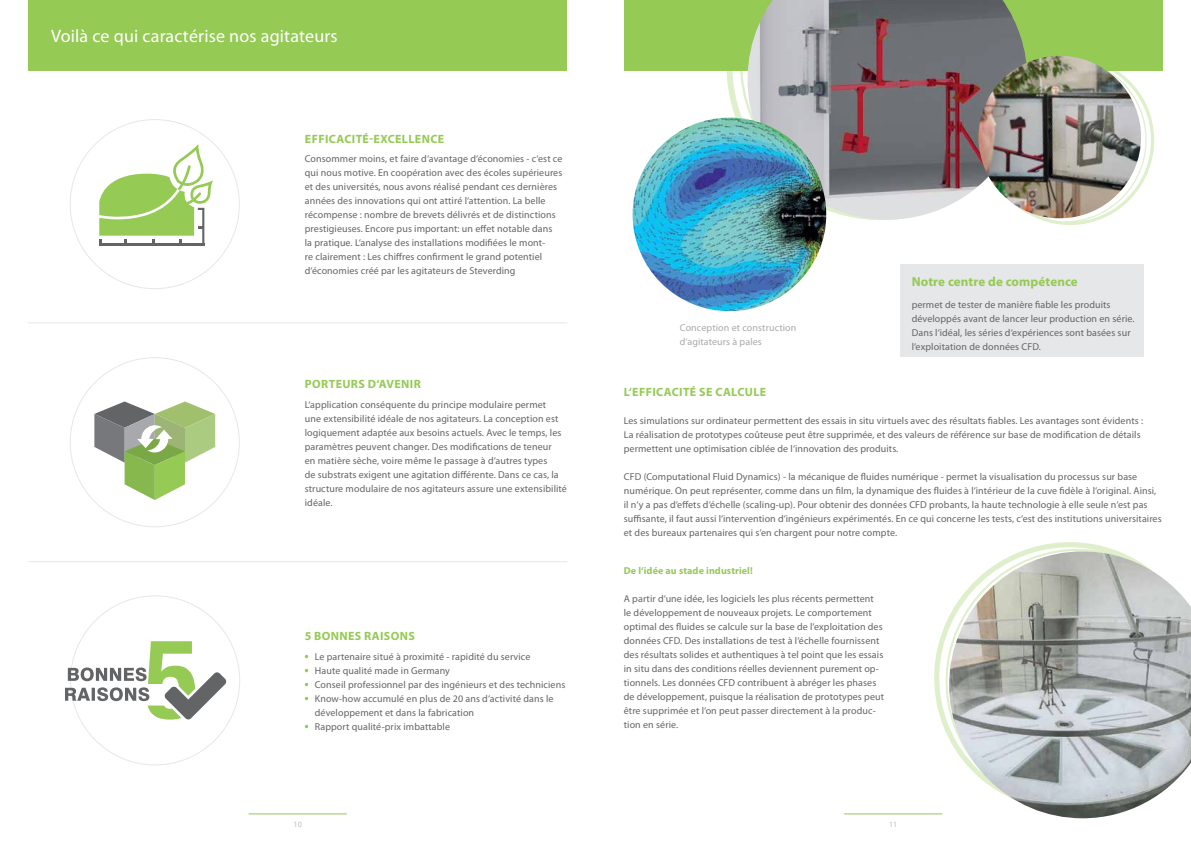
<style>
.page{position:relative;width:1191px;height:842px;background:#fff}
.page>*{position:absolute;margin:0;border:0;box-sizing:border-box;transform-origin:0 0}
.t1{font:18px "Myriad Pro";letter-spacing:.01em;color:#fff}
.t2{font:700 13px "Myriad Pro";letter-spacing:.01em;color:#95ca55}
.t3{font:700 12px "Myriad Pro";letter-spacing:.03em;color:#95ca55}
.t4{font:10px/14px "Myriad Pro";letter-spacing:.01em;color:#636466}
.t5{font:10px/14px "Myriad Pro";letter-spacing:.01em;color:#a7a9ac}
.t6{font:700 10px "Myriad Pro";letter-spacing:.01em;color:#95ca55}
.t7{font:8px "Myriad Pro";color:#bcbec0}
</style>
<div class="page">
<div style="left:28px;top:0;width:539px;height:71px;background:#95ca55"></div>
<div style="left:624px;top:0;width:538px;height:71px;background:#95ca55"></div>
<svg style="left:725px;top:71px;width:102px;height:150px"></svg>
<svg style="left:1027px;top:57px;width:127px;height:168px"></svg>
<img style="left:747px;top:0;width:280px;height:220px">
<img style="left:978px;top:56px;width:163px;height:162px;border-radius:81px">
<img style="left:632px;top:118px;width:194px;height:193px;border-radius:97px">
<svg style="left:934px;top:542px;width:183px;height:196px"></svg>
<img style="left:949px;top:551px;width:242px;height:267px">
<div style="left:900px;top:264px;width:244px;height:92px;background:#e6e7e8"></div>
<hr style="left:249px;top:814px;width:98px;height:1px;background:#95ca55">
<hr style="left:28px;top:322px;width:539px;height:1px;background:#e6e7e8">
<hr style="left:28px;top:561px;width:539px;height:1px;background:#e6e7e8">
<hr style="left:844px;top:814px;width:98px;height:1px;background:#95ca55">
<hr style="left:99px;top:243px;width:105px;height:2px;background:#636466">
<svg style="left:99px;top:144px;width:114px;height:100px"></svg>
<svg style="left:94px;top:401px;width:121px;height:99px"></svg>
<svg style="left:65px;top:641px;width:161px;height:78px"></svg>
<h1 class="t1" style="left:51px;top:25px;width:288px">Voilà ce qui caractérise nos agitateurs</h1>
<p class="t3" style="left:305px;top:131px;width:141px">EFFICACITÉ-EXCELLENCE</p>
<p class="t4" style="left:305px;top:152px;width:259px">Consommer moins, et faire d‘avantage d‘économies - c‘est ce qui nous motive. En coopération avec des écoles supérieures et des universités, nous avons réalisé pendant ces dernières années des innovations qui ont attiré l‘attention. La belle récompense : nombre de brevets délivrés et de distinctions prestigieuses. Encore pus important: un effet notable dans<br>la pratique. L‘analyse des installations modifiées le mont-<br>re clairement : Les chiffres confirment le grand potentiel d‘économies créé par les agitateurs de Steverding</p>
<p class="t3" style="left:305px;top:376px;width:117px">PORTEURS D‘AVENIR</p>
<p class="t4" style="left:305px;top:397px;width:264px">L‘application conséquente du principe modulaire permet<br>une extensibilité idéale de nos agitateurs. La conception est logiquement adaptée aux besoins actuels. Avec le temps, les paramètres peuvent changer. Des modifications de teneur<br>en matière sèche, voire même le passage à d‘autres types<br>de substrats exigent une agitation différente. Dans ce cas, la structure modulaire de nos agitateurs assure une extensibilité idéale.</p>
<p class="t3" style="left:305px;top:628px;width:111px">5 BONNES RAISONS</p>
<p class="t4" style="left:315px;top:649px;width:252px">Le partenaire situé à proximité - rapidité du service<br>Haute qualité made in Germany<br>Conseil professionnel par des ingénieurs et des techniciens Know-how accumulé en plus de 20 ans d‘activité dans le développement et dans la fabrication<br>Rapport qualité-prix imbattable</p>
<h2 class="t2" style="left:911px;top:273px;width:168px">Notre centre de compétence</h2>
<p class="t4" style="left:911px;top:298px;width:224px">permet de tester de manière fiable les produits développés avant de lancer leur production en série.<br>Dans l‘idéal, les séries d‘expériences sont basées sur l‘exploitation de données CFD.</p>
<p class="t5" style="left:680px;top:320px;width:118px">Conception et construction d‘agitateurs à pales</p>
<p class="t3" style="left:624px;top:385px;width:144px">L‘EFFICACITÉ SE CALCULE</p>
<p class="t4" style="left:624px;top:414px;width:521px">Les simulations sur ordinateur permettent des essais in situ virtuels avec des résultats fiables. Les avantages sont évidents :<br>La réalisation de prototypes coûteuse peut être supprimée, et des valeurs de référence sur base de modification de détails permettent une optimisation ciblée de l‘innovation des produits.</p>
<p class="t4" style="left:624px;top:470px;width:539px">CFD (Computational Fluid Dynamics) - la mécanique de fluides numérique - permet la visualisation du processus sur base numérique. On peut représenter, comme dans un film, la dynamique des fluides à l‘intérieur de la cuve fidèle à l‘original. Ainsi, il n‘y a pas d‘effets d‘échelle (scaling-up). Pour obtenir des données CFD probants, la haute technologie à elle seule n‘est pas suffisante, il faut aussi l‘intervention d‘ingénieurs expérimentés. En ce qui concerne les tests, c‘est des institutions universitaires et des bureaux partenaires qui s‘en chargent pour notre compte.</p>
<p class="t6" style="left:624px;top:564px;width:130px">De l‘idée au stade industriel!</p>
<p class="t4" style="left:624px;top:591px;width:262px">A partir d‘une idée, les logiciels les plus récents permettent<br>le développement de nouveaux projets. Le comportement optimal des fluides se calcule sur la base de l‘exploitation des données CFD. Des installations de test à l‘échelle fournissent des résultats solides et authentiques à tel point que les essais in situ dans des conditions réelles deviennent purement op&shy;tionnels. Les données CFD contribuent à abréger les phases de développement, puisque la réalisation de prototypes peut être supprimée et l‘on peut passer directement à la produc&shy;tion en série.</p>
<p class="t7" style="left:293px;top:820px;width:10px">10</p>
<p class="t7" style="left:889px;top:820px;width:10px">11</p>
</div>
